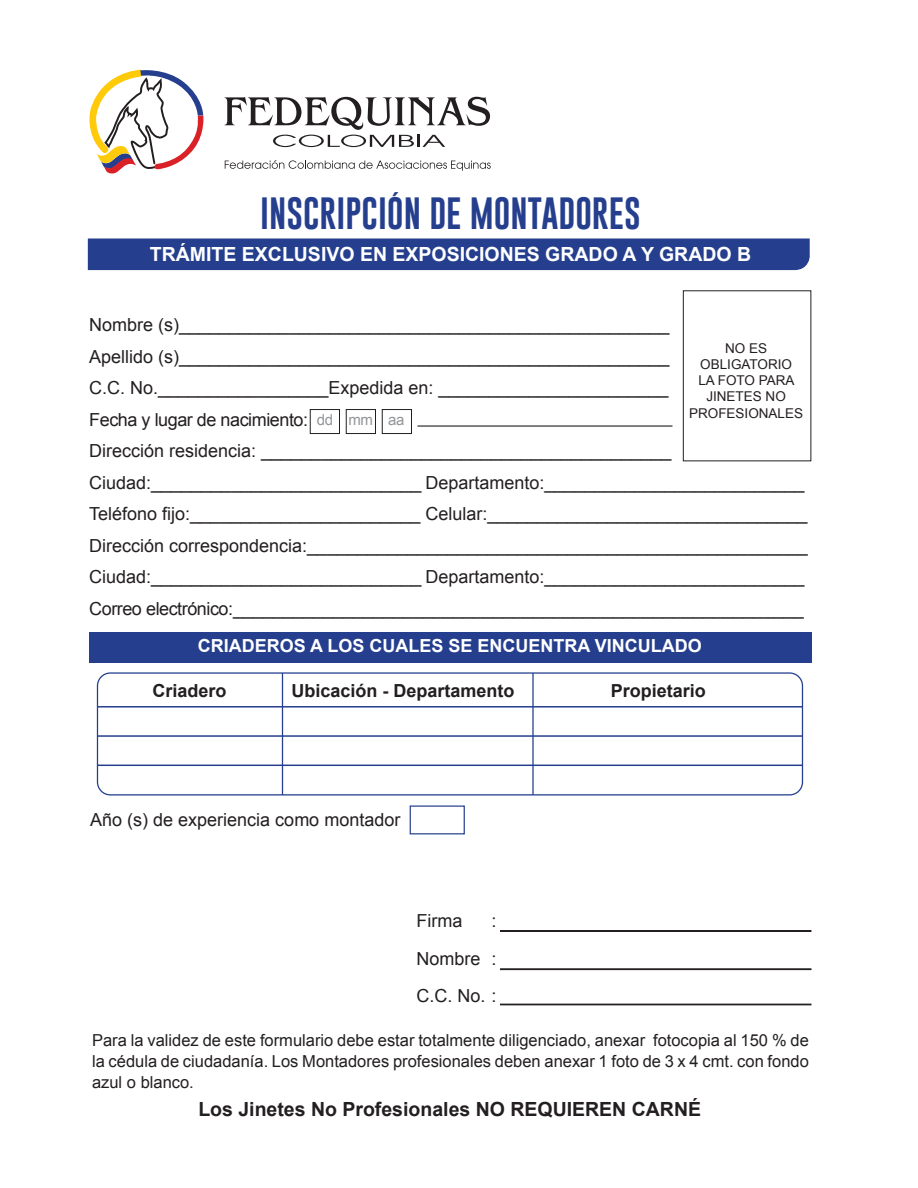
<style>
.page{position:relative;width:918px;height:1188px;background:#fff}
.page>*{position:absolute;margin:0;border:0;box-sizing:border-box;transform-origin:0 0}
.t1{font:33px "Gobold";color:#253f8e}
.t2{font:700 19.5px "Arial";color:#fff}
.t3{font:700 19.5px "Arial";color:#231f20}
.t4{font:18px/31.5px "Arial";color:#231f20;text-align:justify}
.t5{font:700 18px "Arial";color:#231f20}
.t6{font:700 18px "Arial";color:#fff}
.t7{font:16.5px/21px "Arial";color:#231f20;text-align:justify}
.t8{font:15px "Arial";color:#939598}
.t9{font:13.5px/16.2px "Arial";color:#231f20;text-align:center}
</style>
<div class="page">
<div style="left:88px;top:238px;width:722px;height:32px;background:#253f8e"></div>
<div style="left:500px;top:968px;width:311px;height:2px;border:1px solid #231f20"></div>
<div style="left:500px;top:1004px;width:311px;height:1px;border:1px solid #231f20"></div>
<div style="left:500px;top:930px;width:311px;height:2px;border:1px solid #231f20"></div>
<div style="left:89px;top:632px;width:723px;height:31px;background:#253f8e"></div>
<div style="left:97px;top:672px;width:706px;height:124px;border:1px solid #253f8e;border-radius:13px"></div>
<hr style="left:282px;top:673px;width:1px;height:122px;background:#253f8e">
<hr style="left:532px;top:673px;width:2px;height:122px;background:#253f8e">
<hr style="left:97px;top:706px;width:705px;height:2px;background:#253f8e">
<hr style="left:97px;top:735px;width:705px;height:2px;background:#253f8e">
<hr style="left:97px;top:765px;width:705px;height:1px;background:#253f8e">
<div style="left:410px;top:805px;width:55px;height:29px;border:1px solid #253f8e"></div>
<div style="left:310px;top:409px;width:30px;height:25px;border:1px solid #231f20"></div>
<div style="left:346px;top:409px;width:30px;height:25px;border:1px solid #231f20"></div>
<div style="left:382px;top:409px;width:30px;height:25px;border:1px solid #231f20"></div>
<hr style="left:417px;top:425px;width:255px;height:2px;background:#231f20">
<svg style="left:225px;top:97px;width:265px;height:50px"></svg>
<svg style="left:89px;top:69px;width:115px;height:105px"></svg>
<svg style="left:225px;top:160px;width:266px;height:11px"></svg>
<h1 class="t1" style="left:260px;top:192px;width:382px">INSCRIPCIÓN DE MONTADORES</h1>
<p class="t2" style="left:150px;top:241px;width:603px">TRÁMITE EXCLUSIVO EN EXPOSICIONES GRADO A Y GRADO B</p>
<p class="t4" style="left:89px;top:310px;width:720px;text-align:left">Nombre (s)_________________________________________________<br>Apellido (s)_________________________________________________<br>C.C. No._________________Expedida en: _______________________<br>Fecha y lugar de nacimiento:<br>Dirección residencia: _________________________________________ Ciudad:___________________________ Departamento:__________________________ Teléfono fijo:_______________________ Celular:________________________________ Dirección correspondencia:__________________________________________________ Ciudad:___________________________ Departamento:__________________________ Correo electrónico:_________________________________________________________</p>
<p class="t6" style="left:198px;top:634px;width:506px">CRIADEROS A LOS CUALES SE ENCUENTRA VINCULADO</p>
<p class="t5" style="left:153px;top:678px;width:76px">Criadero</p>
<p class="t5" style="left:292px;top:678px;width:225px">Ubicación - Departamento</p>
<p class="t5" style="left:611px;top:678px;width:97px">Propietario</p>
<p class="t9" style="left:689px;top:340px;width:116px">NO ES<br>OBLIGATORIO<br>LA FOTO PARA<br>JINETES NO<br>PROFESIONALES</p>
<p class="t8" style="left:317px;top:410px;width:89px">dd mm aa</p>
<p class="t4" style="left:90px;top:804px;width:312px">Año (s) de experiencia como montador</p>
<p class="t4" style="left:416px;top:905px;width:47px">Firma</p>
<p class="t4" style="left:416px;top:902px;width:82px;line-height:37.5px;text-indent:75px">:<br>Nombre :<br>C.C. No. :</p>
<p class="t7" style="left:92px;top:1030px;width:718px">Para la validez de este formulario debe estar totalmente diligenciado, anexar fotocopia al 150 % de la cédula de ciudadanía. Los Montadores profesionales deben anexar 1 foto de 3 x 4 cmt. con fondo azul o blanco.</p>
<p class="t3" style="left:198px;top:1096px;width:504px">Los Jinetes No Profesionales NO REQUIEREN CARNÉ</p>
</div>
